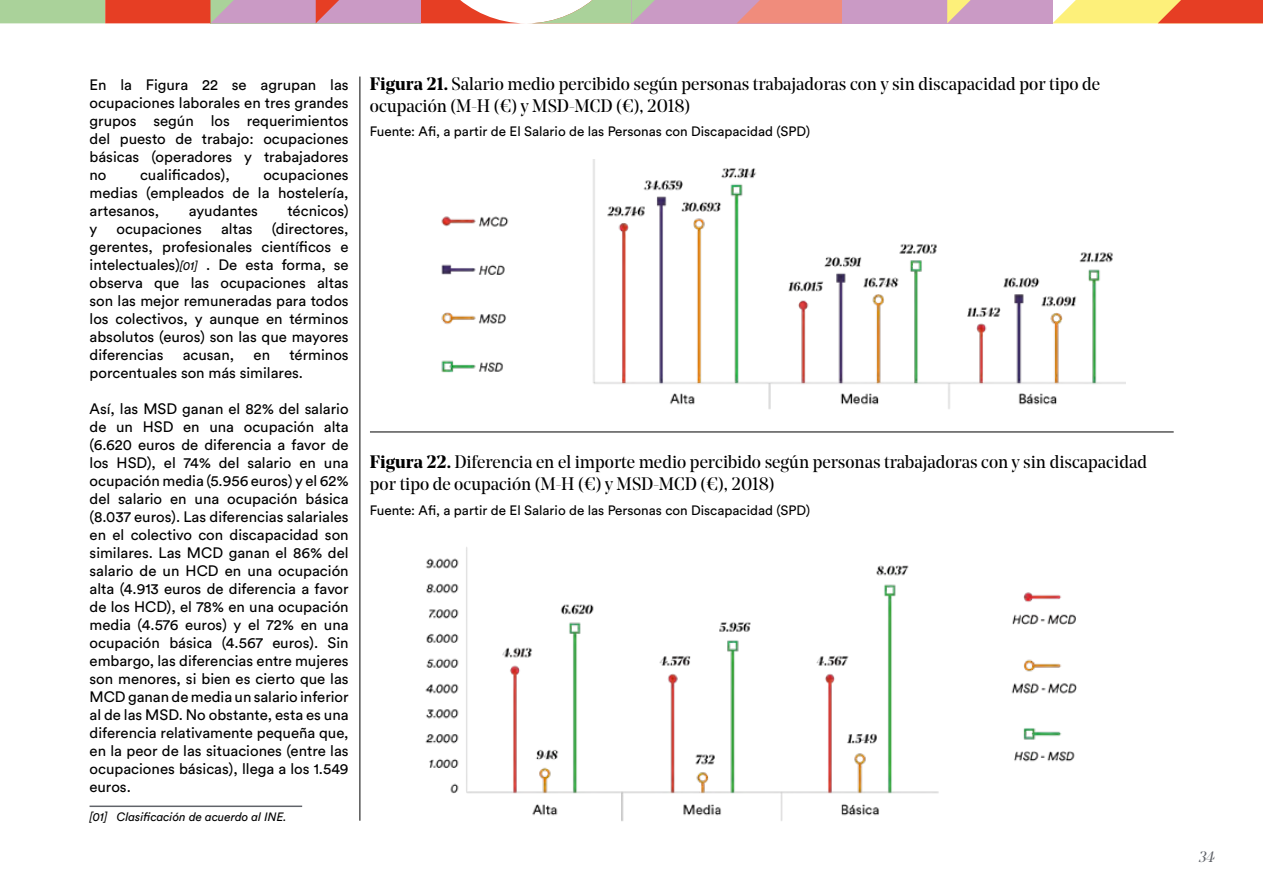
<style>
.page{position:relative;width:1263px;height:893px;background:#fff}
.page>*{position:absolute;margin:0;border:0;box-sizing:border-box;transform-origin:0 0}
.t1{font:18px/21.6px "Noe Display";color:#000}
.t2{font:15px/18px "Circular Std";color:#000;text-align:justify}
.t3{font:italic 15px "Noe Display";color:#61646a}
.t4{font:13.5px "Circular Std";color:#000}
.t5{font:italic 12px "Circular Std";color:#000}
.s1{font-style:italic;font-size:12px}
.s2{font-weight:700}
</style>
<div class="page">
<div style="left:631px;top:0;width:211px;height:23px;background:#ca9ac5"></div>
<svg style="left:0;top:0;width:655px;height:23px"></svg>
<svg style="left:737px;top:0;width:105px;height:23px;background:#eb8d83"></svg>
<div style="left:842px;top:0;width:210px;height:23px;background:#ca9ac5"></div>
<svg style="left:947px;top:0;width:316px;height:23px"></svg>
<hr style="left:360px;top:77px;width:1px;height:744px;background:#000">
<hr style="left:370px;top:432px;width:804px;height:1px;background:#000">
<hr style="left:90px;top:805px;width:212px;height:2px;background:#61646a">
<img style="left:441px;top:160px;width:684px;height:249px">
<img style="left:425px;top:547px;width:652px;height:274px">
<p class="t2" style="left:90px;top:76px;width:261px">En la Figura 22 se agrupan las ocupaciones laborales en tres grandes grupos según los requerimientos del puesto de trabajo: ocupaciones básicas (operadores y trabajadores no</p>
<p class="t2" style="left:140px;top:166px;width:91px">cualificados),</p>
<p class="t2" style="left:90px;top:166px;width:261px;text-indent:174px">ocupaciones medias (empleados de la hostelería, artesanos,</p>
<p class="t2" style="left:189px;top:202px;width:71px">ayudantes</p>
<p class="t2" style="left:287px;top:202px;width:63px">técnicos)</p>
<p class="t2" style="left:90px;top:220px;width:261px;text-indent:182px">(directores, gerentes, profesionales científicos e intelectuales)<span class="s1">[01]</span> . De esta forma, se observa que las ocupaciones altas son las mejor remuneradas para todos los colectivos, y aunque en términos absolutos (euros) son las que mayores diferencias</p>
<p class="t2" style="left:90px;top:220px;width:9px">y</p>
<p class="t2" style="left:117px;top:220px;width:87px">ocupaciones</p>
<p class="t2" style="left:221px;top:220px;width:33px">altas</p>
<p class="t2" style="left:90px;top:346px;width:261px;text-indent:200px">términos porcentuales son más similares.</p>
<p class="t2" style="left:90px;top:400px;width:261px">Así, las MSD ganan el 82% del salario de un HSD en una ocupación alta (6.620 euros de diferencia a favor de los HSD), el 74% del salario en una ocupación media (5.956 euros) y el 62% del salario en una ocupación básica (8.037 euros). Las diferencias salariales en el colectivo con discapacidad son similares. Las MCD ganan el 86% del salario de un HCD en una ocupación alta (4.913 euros de diferencia a favor de los HCD), el 78% en una ocupación media (4.576 euros) y el 72% en una ocupación básica (4.567 euros). Sin embargo, las diferencias entre mujeres son menores, si bien es cierto que las MCD ganan de media un salario inferior al de las MSD. No obstante, esta es una diferencia relativamente pequeña que, en la peor de las situaciones (entre las ocupaciones básicas), llega a los 1.549 euros.</p>
<p class="t5" style="left:90px;top:809px;width:199px">[01] Clasificación de acuerdo al INE.</p>
<p class="t2" style="left:183px;top:346px;width:53px">acusan,</p>
<p class="t2" style="left:254px;top:346px;width:18px">en</p>
<p class="t1" style="left:370px;top:73px;width:732px"><span class="s2">Figura 21.</span> Salario medio percibido según personas trabajadoras con y sin discapacidad por tipo de ocupación (M-H (€) y MSD-MCD (€), 2018)</p>
<p class="t4" style="left:370px;top:123px;width:442px">Fuente: Afi, a partir de El Salario de las Personas con Discapacidad (SPD)</p>
<p class="t1" style="left:370px;top:451px;width:778px"><span class="s2">Figura 22.</span> Diferencia en el importe medio percibido según personas trabajadoras con y sin discapacidad por tipo de ocupación (M-H (€) y MSD-MCD (€), 2018)</p>
<p class="t4" style="left:370px;top:502px;width:442px">Fuente: Afi, a partir de El Salario de las Personas con Discapacidad (SPD)</p>
<p class="t3" style="left:1199px;top:848px;width:17px">34</p>
</div>
